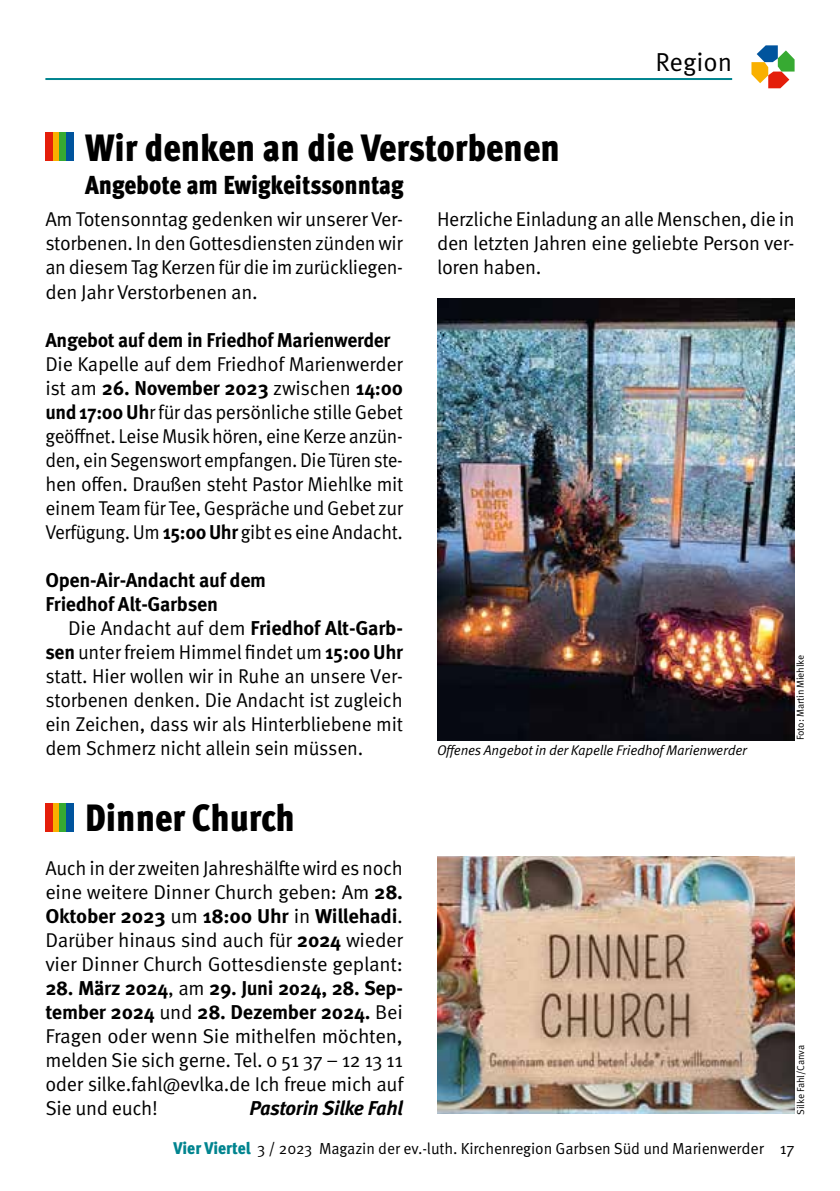
<style>
.page{position:relative;width:840px;height:1191px;background:#fff}
.page>*{position:absolute;margin:0;border:0;box-sizing:border-box;transform-origin:0 0}
.t1{font:900 condensed 38px "Meta Pro";color:#000}
.t2{font:900 condensed 26px "Meta Pro";color:#000}
.t3{font:26px "Meta Pro Norm";color:#000}
.t4{font:20px/24px "Meta Pro Norm";letter-spacing:-.015em;color:#000;text-align:justify}
.t5{font:700 20px/24px "Meta Pro";letter-spacing:-.015em;color:#000}
.t6{font:italic 700 20px "Meta Pro";letter-spacing:-.02em;color:#000}
.t7{font:16px "Meta Pro Norm";letter-spacing:-.01em;color:#000}
.t8{font:14px "Meta Pro Norm Ita";letter-spacing:-.015em;color:#000}
.t9{font:10px "Meta Pro Norm";letter-spacing:-.015em;color:#000}
.s1{font-family:"Meta Pro Norm";font-weight:400}
.s2{font-family:"Meta Pro";font-weight:700}
.s3{font-family:"Meta Pro";font-weight:900;font-stretch:condensed;font-size:17px;color:#00848f}
</style>
<div class="page">
<svg style="left:751px;top:45px;width:43px;height:43px"></svg>
<hr style="left:45px;top:78px;width:686px;height:2px;background:#00848f">
<div style="left:53px;top:133px;width:7px;height:28px;background:#f9b000"></div>
<div style="left:45px;top:133px;width:8px;height:28px;background:#e41e0a"></div>
<div style="left:60px;top:133px;width:7px;height:28px;background:#37aa32"></div>
<div style="left:67px;top:133px;width:7px;height:28px;background:#00549d"></div>
<img style="left:437px;top:298px;width:356px;height:442px">
<div style="left:53px;top:803px;width:7px;height:28px;background:#f9b000"></div>
<div style="left:45px;top:803px;width:8px;height:28px;background:#e41e0a"></div>
<div style="left:60px;top:803px;width:7px;height:28px;background:#37aa32"></div>
<div style="left:67px;top:803px;width:7px;height:28px;background:#00549d"></div>
<img style="left:437px;top:857px;width:357px;height:256px">
<h2 class="t3" style="left:655px;top:42px;width:78px">Region</h2>
<h1 class="t1" style="left:85px;top:118px;width:476px">Wir denken an die Verstorbenen</h1>
<h2 class="t2" style="left:85px;top:165px;width:320px">Angebote am Ewigkeitssonntag</h2>
<p class="t4" style="left:45px;top:206px;width:359px">Am Totensonntag gedenken wir unserer Ver&shy;storbenen. In den Gottesdiensten zünden wir an diesem Tag Kerzen für die im zurückliegen&shy;den Jahr Verstorbenen an.</p>
<p class="t5" style="left:45px;top:326px;width:346px">Angebot auf dem in Friedhof Marienwerder</p>
<p class="t4" style="left:45px;top:350px;width:359px">Die Kapelle auf dem Friedhof Marienwerder</p>
<p class="t5" style="left:45px;top:374px;width:359px"><span class="s1">ist am</span> 26. November 2023 <span class="s1">zwischen</span> 14:00</p>
<p class="t4" style="left:45px;top:398px;width:359px"><span class="s2">und 17:00 Uh</span>r für das persönliche stille Gebet geöffnet. Leise Musik hören, eine Kerze anzün&shy;den, ein Segenswort empfangen. Die Türen ste&shy;hen offen. Draußen steht Pastor Miehlke mit einem Team für Tee, Gespräche und Gebet zur Verfügung. Um <span class="s2">15:00 Uhr</span> gibt es eine Andacht.</p>
<p class="t5" style="left:45px;top:566px;width:222px">Open-Air-Andacht auf dem<br>Friedhof Alt-Garbsen</p>
<p class="t5" style="left:68px;top:614px;width:336px"><span class="s1">Die Andacht auf dem</span> Friedhof Alt-Garb-</p>
<p class="t4" style="left:45px;top:638px;width:359px"><span class="s2">sen</span> unter freiem Himmel findet um <span class="s2">15:00 Uhr </span>statt. Hier wollen wir in Ruhe an unsere Ver&shy;storbenen denken. Die Andacht ist zugleich ein Zeichen, dass wir als Hinterbliebene mit dem Schmerz nicht allein sein müssen.</p>
<p class="t4" style="left:437px;top:206px;width:359px">Herzliche Einladung an alle Menschen, die in den letzten Jahren eine geliebte Person ver&shy;loren haben.</p>
<p class="t9" style="left:792px;top:740px;width:87px;rotate:-90deg">Foto: Martin Miehlke</p>
<p class="t8" style="left:437px;top:739px;width:311px">Offenes Angebot in der Kapelle Friedhof Marienwerder</p>
<h1 class="t1" style="left:85px;top:788px;width:211px">Dinner Church</h1>
<p class="t4" style="left:45px;top:854px;width:359px">Auch in der zweiten Jahreshälfte wird es noch eine weitere Dinner Church geben: Am <span class="s2">28.</span></p>
<p class="t5" style="left:45px;top:902px;width:359px">Oktober 2023 <span class="s1">um</span> 18:00 Uhr <span class="s1">in</span> Willehadi<span class="s1">.</span></p>
<p class="t4" style="left:45px;top:926px;width:359px">Darüber hinaus sind auch für <span class="s2">2024</span> wieder vier Dinner Church Gottesdienste geplant:</p>
<p class="t5" style="left:45px;top:974px;width:359px">28. März 2024<span class="s1">, am</span> 29. Juni 2024, 28. Sep&shy;tember 2024 <span class="s1">und</span> 28. Dezember 2024. <span class="s1">Bei</span></p>
<p class="t4" style="left:45px;top:1022px;width:359px">Fragen oder wenn Sie mithelfen möchten, melden Sie sich gerne. Tel. 0 51 37 – 12 13 11 oder silke.fahl@evlka.de Ich freue mich auf Sie und euch!</p>
<p class="t6" style="left:249px;top:1092px;width:155px">Pastorin Silke Fahl</p>
<p class="t9" style="left:792px;top:1114px;width:71px;rotate:-90deg">Silke Fahl/Canva</p>
<p class="t7" style="left:173px;top:1135px;width:622px"><span class="s3">Vier Viertel</span> 3 / 2023 Magazin der ev.-luth. Kirchenregion Garbsen Süd und Marienwerder 17</p>
</div>
